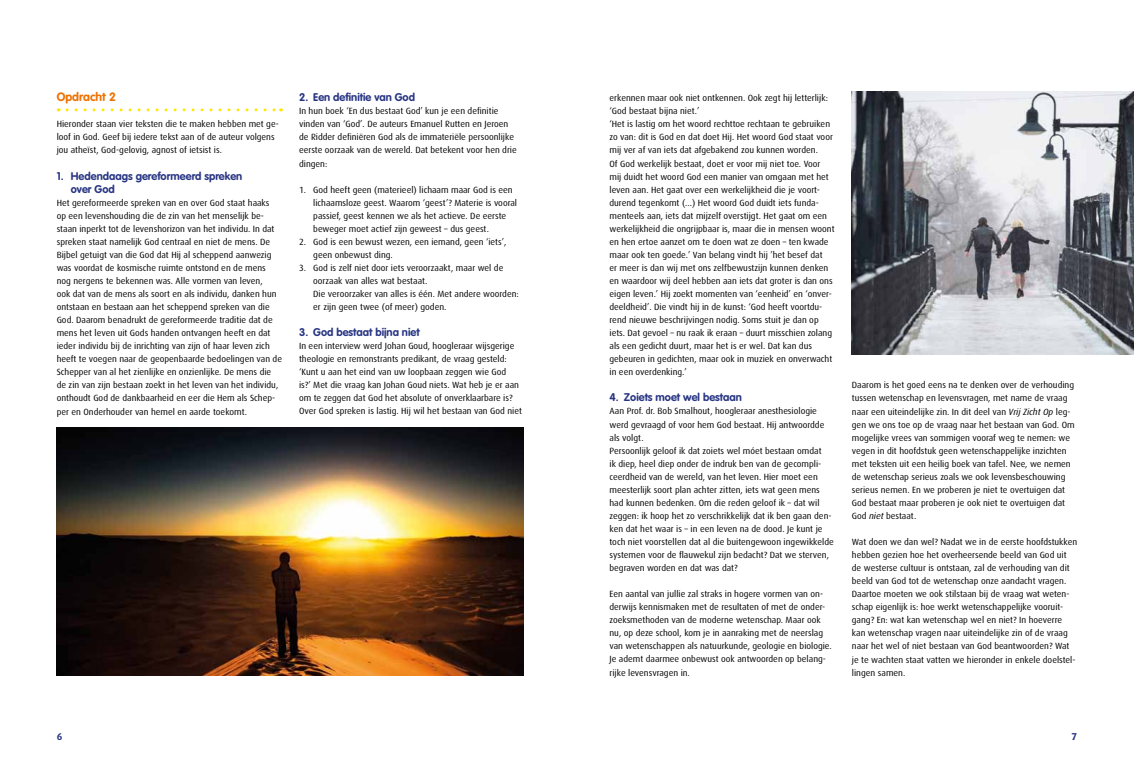
<style>
.page{position:relative;width:1134px;height:766px;background:#fff}
.page>*{position:absolute;margin:0;border:0;box-sizing:border-box;transform-origin:0 0}
.t1{font:700 12px "VAG Rounded";color:#ee7203}
.t2{font:700 11px/13px "VAG Rounded";color:#283583}
.t3{font:700 10px "Dax";color:#283583}
.t4{font:9px/13px "Dax";color:#000}
.s1{font-style:italic}
</style>
<div class="page">
<svg style="left:67px;top:108px;width:215px;height:3px"></svg>
<img style="left:852px;top:92px;width:282px;height:262px">
<img style="left:57px;top:427px;width:467px;height:248px">
<h1 class="t1" style="left:57px;top:90px;width:61px">Opdracht 2</h1>
<p class="t4" style="left:57px;top:118px;width:224px">Hieronder staan vier teksten die te maken hebben met ge&shy;loof in God. Geef bij iedere tekst aan of de auteur volgens jou atheïst, God-gelovig, agnost of ietsist is.</p>
<p class="t2" style="left:71px;top:169px;width:173px;text-indent:-14px">1. Hedendaags gereformeerd spreken over God</p>
<p class="t4" style="left:57px;top:196px;width:227px">Het gereformeerde spreken van en over God staat haaks<br>op een levenshouding die de zin van het menselijk be&shy;staan inperkt tot de levenshorizon van het individu. In dat spreken staat namelijk God centraal en niet de mens. De Bijbel getuigt van die God dat Hij al scheppend aanwezig was voordat de kosmische ruimte ontstond en de mens nog nergens te bekennen was. Alle vormen van leven,<br>ook dat van de mens als soort en als individu, danken hun ontstaan en bestaan aan het scheppend spreken van die God. Daarom benadrukt de gereformeerde traditie dat de mens het leven uit Gods handen ontvangen heeft en dat ieder individu bij de inrichting van zijn of haar leven zich heeft te voegen naar de geopenbaarde bedoelingen van de Schepper van al het zienlijke en onzienlijke. De mens die de zin van zijn bestaan zoekt in het leven van het individu, onthoudt God de dankbaarheid en eer die Hem als Schep&shy;per en Onderhouder van hemel en aarde toekomt.</p>
<p class="t2" style="left:299px;top:91px;width:117px">2. Een definitie van God</p>
<p class="t4" style="left:299px;top:105px;width:219px">In hun boek ‘En dus bestaat God’ kun je een definitie vinden van ‘God’. De auteurs Emanuel Rutten en Jeroen de Ridder definiëren God als de immateriële persoonlijke eerste oorzaak van de wereld. Dat betekent voor hen drie dingen:</p>
<p class="t4" style="left:313px;top:183px;width:205px;text-indent:-14px">1. God heeft geen (materieel) lichaam maar God is een lichaamsloze geest. Waarom ‘geest’? Materie is vooral passief, geest kennen we als het actieve. De eerste beweger moet actief zijn geweest – dus geest.</p>
<p class="t4" style="left:313px;top:235px;width:195px;text-indent:-14px">2. God is een bewust wezen, een iemand, geen ‘iets’, geen onbewust ding.</p>
<p class="t4" style="left:313px;top:261px;width:207px;text-indent:-14px">3. God is zelf niet door iets veroorzaakt, maar wel de oorzaak van alles wat bestaat.<br>Die veroorzaker van alles is één. Met andere woorden: er zijn geen twee (of meer) goden.</p>
<p class="t2" style="left:299px;top:326px;width:122px">3. God bestaat bijna niet</p>
<p class="t4" style="left:299px;top:339px;width:224px">In een interview werd Johan Goud, hoogleraar wijsgerige theologie en remonstrants predikant, de vraag gesteld: ‘Kunt u aan het eind van uw loopbaan zeggen wie God<br>is?’ Met die vraag kan Johan Goud niets. Wat heb je er aan om te zeggen dat God het absolute of onverklaarbare is?<br>Over God spreken is lastig. Hij wil het bestaan van God niet</p>
<p class="t4" style="left:609px;top:92px;width:227px">erkennen maar ook niet ontkennen. Ook zegt hij letterlijk: ‘God bestaat bijna niet.’<br>‘Het is lastig om het woord rechttoe rechtaan te gebruiken zo van: dit is God en dat doet Hij. Het woord God staat voor mij ver af van iets dat afgebakend zou kunnen worden.<br>Of God werkelijk bestaat, doet er voor mij niet toe. Voor<br>mij duidt het woord God een manier van omgaan met het leven aan. Het gaat over een werkelijkheid die je voort&shy;durend tegenkomt (...) Het woord God duidt iets funda&shy;menteels aan, iets dat mijzelf overstijgt. Het gaat om een werkelijkheid die ongrijpbaar is, maar die in mensen woont en hen ertoe aanzet om te doen wat ze doen – ten kwade maar ook ten goede.’ Van belang vindt hij ’het besef dat<br>er meer is dan wij met ons zelfbewustzijn kunnen denken en waardoor wij deel hebben aan iets dat groter is dan ons eigen leven.’ Hij zoekt momenten van ‘eenheid’ en ‘onver&shy;deeldheid’. Die vindt hij in de kunst: ‘God heeft voortdu&shy;rend nieuwe beschrijvingen nodig. Soms stuit je dan op iets. Dat gevoel – nu raak ik eraan – duurt misschien zolang als een gedicht duurt, maar het is er wel. Dat kan dus gebeuren in gedichten, maar ook in muziek en onverwacht in een overdenking.’</p>
<p class="t2" style="left:609px;top:391px;width:134px">4. Zoiets moet wel bestaan</p>
<p class="t4" style="left:609px;top:405px;width:226px">Aan Prof. dr. Bob Smalhout, hoogleraar anesthesiologie werd gevraagd of voor hem God bestaat. Hij antwoordde als volgt.<br>Persoonlijk geloof ik dat zoiets wel móet bestaan omdat<br>ik diep, heel diep onder de indruk ben van de gecompli&shy;ceerdheid van de wereld, van het leven. Hier moet een meesterlijk soort plan achter zitten, iets wat geen mens had kunnen bedenken. Om die reden geloof ik – dat wil zeggen: ik hoop het zo verschrikkelijk dat ik ben gaan den&shy;ken dat het waar is – in een leven na de dood. Je kunt je toch niet voorstellen dat al die buitengewoon ingewikkelde systemen voor de flauwekul zijn bedacht? Dat we sterven, begraven worden en dat was dat?</p>
<p class="t4" style="left:609px;top:587px;width:224px">Een aantal van jullie zal straks in hogere vormen van on&shy;derwijs kennismaken met de resultaten of met de onder&shy;zoeksmethoden van de moderne wetenschap. Maar ook nu, op deze school, kom je in aanraking met de neerslag van wetenschappen als natuurkunde, geologie en biologie.<br>Je ademt daarmee onbewust ook antwoorden op belang&shy;rijke levensvragen in.</p>
<p class="t4" style="left:852px;top:379px;width:224px">Daarom is het goed eens na te denken over de verhouding tussen wetenschap en levensvragen, met name de vraag naar een uiteindelijke zin. In dit deel van <span class="s1">Vrij Zicht Op</span> leg&shy;gen we ons toe op de vraag naar het bestaan van God. Om mogelijke vrees van sommigen vooraf weg te nemen: we vegen in dit hoofdstuk geen wetenschappelijke inzichten met teksten uit een heilig boek van tafel. Nee, we nemen de wetenschap serieus zoals we ook levensbeschouwing serieus nemen. En we proberen je niet te overtuigen dat God bestaat maar proberen je ook niet te overtuigen dat God <span class="s1">niet</span> bestaat.</p>
<p class="t4" style="left:852px;top:535px;width:227px">Wat doen we dan wel? Nadat we in de eerste hoofdstukken hebben gezien hoe het overheersende beeld van God uit de westerse cultuur is ontstaan, zal de verhouding van dit beeld van God tot de wetenschap onze aandacht vragen.<br>Daartoe moeten we ook stilstaan bij de vraag wat weten&shy;schap eigenlijk is: hoe werkt wetenschappelijke vooruit&shy;gang? En: wat kan wetenschap wel en niet? In hoeverre kan wetenschap vragen naar uiteindelijke zin of de vraag naar het wel of niet bestaan van God beantwoorden? Wat je te wachten staat vatten we hieronder in enkele doelstel&shy;lingen samen.</p>
<p class="t3" style="left:57px;top:731px;width:7px">6</p>
<p class="t3" style="left:1072px;top:731px;width:7px">7</p>
</div>
